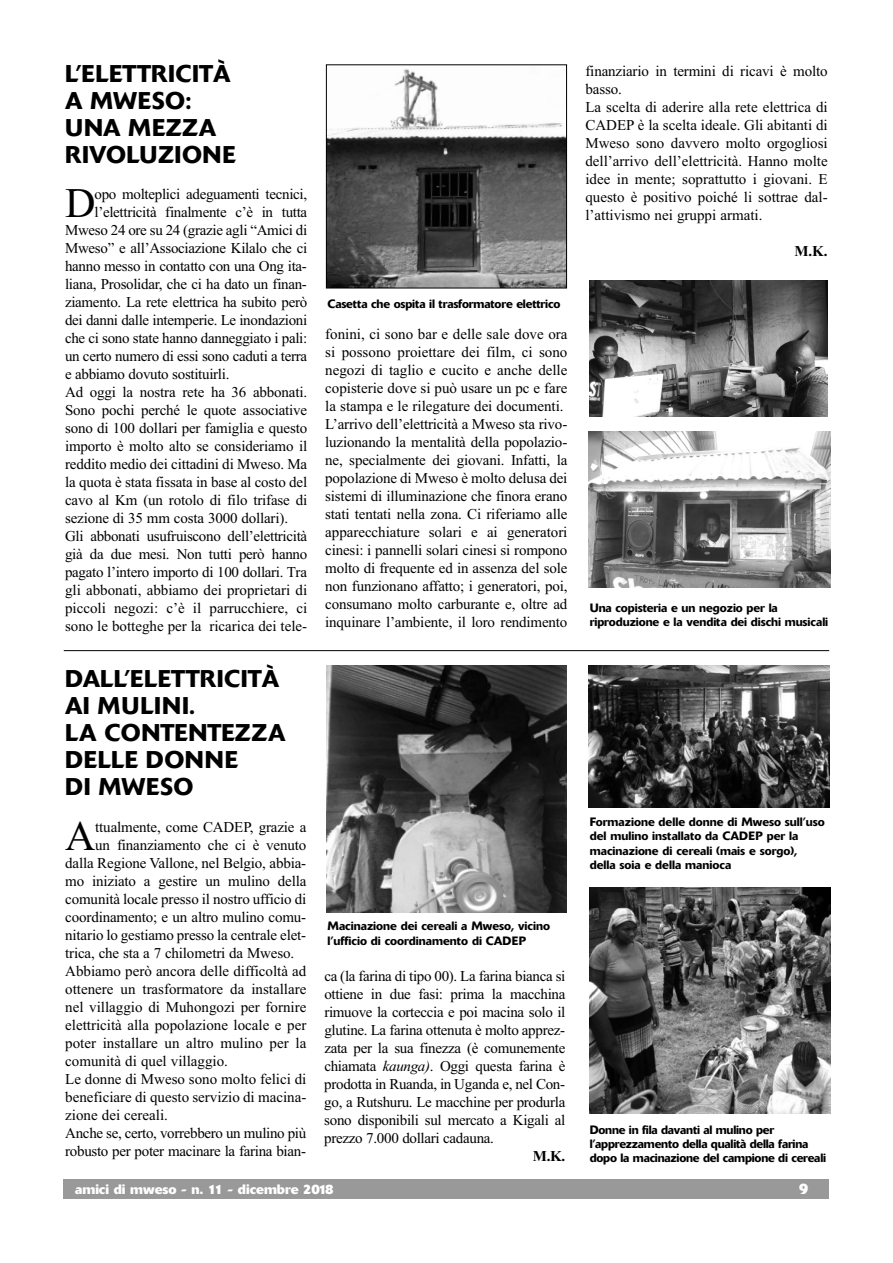
<style>
.page{position:relative;width:893px;height:1263px;background:#fff}
.page>*{position:absolute;margin:0;border:0;box-sizing:border-box;transform-origin:0 0}
.t1{font:42.15px "Times New Roman";color:#000}
.t2{font:500 24px/27px "Delta";letter-spacing:.02em;color:#000}
.t3{font:15px/18px "Times New Roman";letter-spacing:-.01em;color:#000}
.t4{font:700 15px "Times New Roman";color:#000}
.t5{font:700 15px "Delta";color:#fff}
.t6{font:700 13.5px "Delta";color:#fff}
.t7{font:500 12px/14.4px "Delta";letter-spacing:-.005em;color:#000}
.s1{font-style:italic}
</style>
<div class="page">
<div style="left:64px;top:1180px;width:765px;height:19px;background:#999"></div>
<img style="left:589px;top:280px;width:239px;height:136px">
<img style="left:589px;top:432px;width:242px;height:156px">
<img style="left:328px;top:69px;width:237px;height:217px">
<div style="left:326px;top:64px;width:241px;height:224px;border:1px solid #000"></div>
<hr style="left:64px;top:650px;width:765px;height:1px;background:#000">
<img style="left:588px;top:665px;width:241px;height:142px">
<img style="left:589px;top:887px;width:241px;height:227px">
<img style="left:327px;top:665px;width:240px;height:247px">
<h2 class="t2" style="left:65px;top:63px;width:173px">L’ELETTRICITÀ<br>A MWESO:<br>UNA MEZZA<br>RIVOLUZIONE</h2>
<h1 class="t1" style="left:65px;top:178px;width:32px">D</h1>
<p class="t3" style="left:94px;top:185px;width:214px">opo molteplici adeguamenti tecnici,</p>
<p class="t3" style="left:94px;top:203px;width:214px">l’elettricità finalmente c’è in tutta</p>
<p class="t3" style="left:65px;top:221px;width:244px">Mweso 24 ore su 24 (grazie agli “Amici di</p>
<p class="t3" style="left:65px;top:239px;width:244px">Mweso” e all’Associazione Kilalo che ci</p>
<p class="t3" style="left:65px;top:257px;width:243px">hanno messo in contatto con una Ong ita-</p>
<p class="t3" style="left:65px;top:275px;width:243px">liana, Prosolidar, che ci ha dato un finan-</p>
<p class="t3" style="left:65px;top:293px;width:244px">ziamento. La rete elettrica ha subito però</p>
<p class="t3" style="left:65px;top:311px;width:244px">dei danni dalle intemperie. Le inondazioni</p>
<p class="t3" style="left:65px;top:329px;width:244px">che ci sono state hanno danneggiato i pali:</p>
<p class="t3" style="left:65px;top:347px;width:244px">un certo numero di essi sono caduti a terra</p>
<p class="t3" style="left:65px;top:365px;width:166px">e abbiamo dovuto sostituirli.</p>
<p class="t3" style="left:65px;top:383px;width:244px">Ad oggi la nostra rete ha 36 abbonati.</p>
<p class="t3" style="left:65px;top:401px;width:244px">Sono pochi perché le quote associative</p>
<p class="t3" style="left:65px;top:419px;width:244px">sono di 100 dollari per famiglia e questo</p>
<p class="t3" style="left:65px;top:437px;width:244px">importo è molto alto se consideriamo il</p>
<p class="t3" style="left:65px;top:455px;width:244px">reddito medio dei cittadini di Mweso. Ma</p>
<p class="t3" style="left:65px;top:473px;width:244px">la quota è stata fissata in base al costo del</p>
<p class="t3" style="left:65px;top:491px;width:244px">cavo al Km (un rotolo di filo trifase di</p>
<p class="t3" style="left:65px;top:509px;width:225px">sezione di 35 mm costa 3000 dollari).</p>
<p class="t3" style="left:65px;top:527px;width:244px">Gli abbonati usufruiscono dell’elettricità</p>
<p class="t3" style="left:65px;top:545px;width:244px">già da due mesi. Non tutti però hanno</p>
<p class="t3" style="left:65px;top:563px;width:244px">pagato l’intero importo di 100 dollari. Tra</p>
<p class="t3" style="left:65px;top:581px;width:244px">gli abbonati, abbiamo dei proprietari di</p>
<p class="t3" style="left:65px;top:599px;width:244px">piccoli negozi: c’è il parrucchiere, ci</p>
<p class="t3" style="left:65px;top:617px;width:244px">sono le botteghe per la ricarica dei tele-</p>
<h2 class="t2" style="left:65px;top:668px;width:222px">DALL’ELETTRICITÀ<br>AI MULINI.<br>LA CONTENTEZZA<br>DELLE DONNE<br>DI MWESO</h2>
<h1 class="t1" style="left:65px;top:810px;width:32px">A</h1>
<p class="t3" style="left:95px;top:817px;width:213px">ttualmente, come CADEP, grazie a</p>
<p class="t3" style="left:95px;top:835px;width:213px">un finanziamento che ci è venuto</p>
<p class="t3" style="left:65px;top:853px;width:242px">dalla Regione Vallone, nel Belgio, abbia-</p>
<p class="t3" style="left:65px;top:871px;width:243px">mo iniziato a gestire un mulino della</p>
<p class="t3" style="left:65px;top:889px;width:243px">comunità locale presso il nostro ufficio di</p>
<p class="t3" style="left:65px;top:907px;width:242px">coordinamento; e un altro mulino comu-</p>
<p class="t3" style="left:65px;top:925px;width:242px">nitario lo gestiamo presso la centrale elet-</p>
<p class="t3" style="left:65px;top:943px;width:230px">trica, che sta a 7 chilometri da Mweso.</p>
<p class="t3" style="left:65px;top:961px;width:243px">Abbiamo però ancora delle difficoltà ad</p>
<p class="t3" style="left:65px;top:979px;width:243px">ottenere un trasformatore da installare</p>
<p class="t3" style="left:65px;top:997px;width:243px">nel villaggio di Muhongozi per fornire</p>
<p class="t3" style="left:65px;top:1015px;width:243px">elettricità alla popolazione locale e per</p>
<p class="t3" style="left:65px;top:1033px;width:243px">poter installare un altro mulino per la</p>
<p class="t3" style="left:65px;top:1051px;width:164px">comunità di quel villaggio.</p>
<p class="t3" style="left:65px;top:1069px;width:243px">Le donne di Mweso sono molto felici di</p>
<p class="t3" style="left:65px;top:1087px;width:243px">beneficiare di questo servizio di macina-</p>
<p class="t3" style="left:65px;top:1105px;width:104px">zione dei cereali.</p>
<p class="t3" style="left:65px;top:1123px;width:243px">Anche se, certo, vorrebbero un mulino più</p>
<p class="t3" style="left:65px;top:1141px;width:242px">robusto per poter macinare la farina bian-</p>
<p class="t7" style="left:327px;top:297px;width:234px">Casetta che ospita il trasformatore elettrico</p>
<p class="t3" style="left:325px;top:325px;width:244px">fonini, ci sono bar e delle sale dove ora si possono proiettare dei film, ci sono negozi di taglio e cucito e anche delle copisterie dove si può usare un pc e fare la stampa e le rilegature dei documenti.<br>L’arrivo dell’elettricità a Mweso sta rivo&shy;luzionando la mentalità della popolazio&shy;ne, specialmente dei giovani. Infatti, la popolazione di Mweso è molto delusa dei sistemi di illuminazione che finora erano stati tentati nella zona. Ci riferiamo alle apparecchiature solari e ai generatori cinesi: i pannelli solari cinesi si rompono molto di frequente ed in assenza del sole non funzionano affatto; i generatori, poi, consumano molto carburante e, oltre ad inquinare l’ambiente, il loro rendimento</p>
<p class="t7" style="left:327px;top:920px;width:224px">Macinazione dei cereali a Mweso, vicino l’ufficio di coordinamento di CADEP</p>
<p class="t3" style="left:324px;top:967px;width:243px;text-align:justify">ca (la farina di tipo 00). La farina bianca si ottiene in due fasi: prima la macchina rimuove la corteccia e poi macina solo il glutine. La farina ottenuta è molto apprez&shy;zata per la sua finezza (è comunemente chiamata <span class="s1">kaunga)</span>. Oggi questa farina è prodotta in Ruanda, in Uganda e, nel Con&shy;go, a Rutshuru. Le macchine per produrla sono disponibili sul mercato a Kigali al prezzo 7.000 dollari cadauna.</p>
<p class="t4" style="left:533px;top:1147px;width:34px">M.K.</p>
<p class="t3" style="left:585px;top:62px;width:244px">finanziario in termini di ricavi è molto basso.<br>La scelta di aderire alla rete elettrica di CADEP è la scelta ideale. Gli abitanti di Mweso sono davvero molto orgogliosi dell’arrivo dell’elettricità. Hanno molte idee in mente; soprattutto i giovani. E questo è positivo poiché li sottrae dal&shy;l’attivismo nei gruppi armati.</p>
<p class="t4" style="left:794px;top:242px;width:35px">M.K.</p>
<p class="t7" style="left:590px;top:601px;width:240px">Una copisteria e un negozio per la riproduzione e la vendita dei dischi musicali</p>
<p class="t7" style="left:590px;top:815px;width:237px">Formazione delle donne di Mweso sull’uso del mulino installato da CADEP per la macinazione di cereali (mais e sorgo), della soia e della manioca</p>
<p class="t7" style="left:590px;top:1123px;width:238px">Donne in fila davanti al mulino per l’apprezzamento della qualità della farina dopo la macinazione del campione di cereali</p>
<p class="t6" style="left:75px;top:1185px;width:260px">amici di mweso - n. 11 - dicembre 2018</p>
<p class="t5" style="left:799px;top:1184px;width:11px">9</p>
</div>
